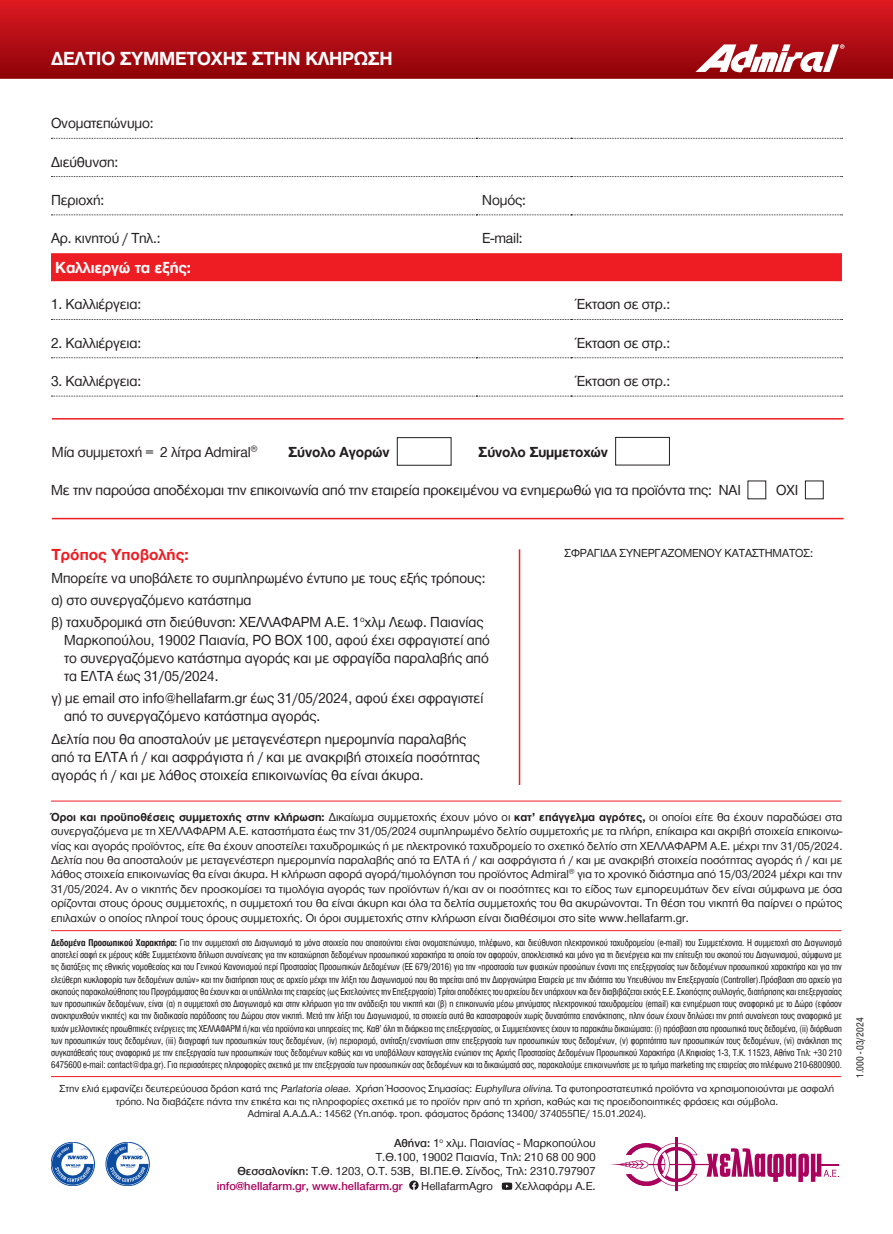
<style>
.page{position:relative;width:893px;height:1234px;background:#fff}
.page>*{position:absolute;margin:0;border:0;box-sizing:border-box;transform-origin:0 0}
.t1{font:700 19.5px "CF Helvetica";letter-spacing:-.01em;color:#fff}
.t2{font:700 16.5px "CF Helvetica";letter-spacing:-.01em;color:#fff}
.t3{font:700 16.5px "CF Helvetica";color:#ee1d23}
.t4{font:15px/18px "CF Helvetica";color:#231f20;scale:.96 1}
.t5{font:15px "CF Helvetica";color:#231f20}
.t6{font:700 15px "CF Helvetica";letter-spacing:-.01em;color:#231f20}
.t7{font:12px/14.4px "CF Helvetica";color:#231f20;text-align:right}
.t8{font:500 12px "CF Helvetica";color:#a9015c}
.t9{font:10.5px/12.6px "CF Helvetica";color:#231f20;text-align:center}
.t10{font:10.5px "CF Helvetica Cond";color:#231f20}
.t11{font:10.2px/12.3px "CF Helvetica Cond";color:#231f20;text-align:justify;scale:.95 1}
.s1{font-weight:700}
.s2{font-style:italic}
.s3{font-weight:500}
</style>
<div class="page">
<svg style="left:0;top:0;width:893px;height:79px;background:#b60e15"></svg>
<div style="left:51px;top:253px;width:791px;height:28px;background:#ee1d23"></div>
<svg style="left:51px;top:138px;width:792px;height:1px"></svg>
<svg style="left:51px;top:176px;width:792px;height:1px"></svg>
<svg style="left:51px;top:214px;width:792px;height:1px"></svg>
<svg style="left:51px;top:319px;width:792px;height:1px"></svg>
<svg style="left:51px;top:357px;width:792px;height:1px"></svg>
<svg style="left:51px;top:395px;width:792px;height:1px"></svg>
<hr style="left:675px;top:1137px;width:3px;height:53px;background:#a9015c">
<svg style="left:707px;top:1148px;width:132px;height:33px"></svg>
<svg style="left:610px;top:1142px;width:87px;height:43px"></svg>
<hr style="left:669px;top:1163px;width:40px;height:1px;background:#a9015c">
<svg style="left:409px;top:1180px;width:10px;height:9px"></svg>
<svg style="left:502px;top:1182px;width:10px;height:7px"></svg>
<hr style="left:51px;top:930px;width:790px;height:1px;background:#ee1d23">
<hr style="left:51px;top:800px;width:790px;height:1px;background:#ee1d23">
<hr style="left:51px;top:1075px;width:790px;height:1px;background:#ee1d23">
<hr style="left:519px;top:549px;width:1px;height:235px;background:#ee1d23">
<hr style="left:52px;top:517px;width:792px;height:2px;background:#ee1d23">
<hr style="left:52px;top:418px;width:792px;height:1px;background:#ee1d23">
<div style="left:805px;top:480px;width:19px;height:19px;border:1px solid #231f20"></div>
<div style="left:397px;top:437px;width:54px;height:28px;border:1px solid #231f20"></div>
<div style="left:615px;top:437px;width:55px;height:28px;border:1px solid #231f20"></div>
<svg style="left:695px;top:44px;width:149px;height:28px"></svg>
<div style="left:51px;top:1141px;width:44px;height:44px;border:1px solid #0d4da1;border-radius:50%"></div>
<svg style="left:52px;top:1142px;width:42px;height:42px"></svg>
<div style="left:106px;top:1141px;width:43px;height:44px;border:1px solid #0d4da1;border-radius:50%"></div>
<svg style="left:107px;top:1142px;width:41px;height:42px"></svg>
<p class="t1" style="left:51px;top:48px;width:341px">ΔΕΛΤΊΟ ΣΥΜΜΕΤΟΧΉΣ ΣΤΗΝ ΚΛΗΡΩΣΗ</p>
<p class="t5" style="left:51px;top:115px;width:104px">Ονοματεπώνυμο:</p>
<p class="t5" style="left:51px;top:153px;width:69px">Διεύθυνση:</p>
<p class="t5" style="left:51px;top:192px;width:55px">Περιοχή:</p>
<p class="t5" style="left:482px;top:192px;width:45px">Νομός:</p>
<p class="t5" style="left:51px;top:230px;width:111px">Αρ. κινητού / Τηλ.:</p>
<p class="t5" style="left:482px;top:230px;width:42px">E-mail:</p>
<p class="t2" style="left:55px;top:258px;width:137px">Καλλιεργώ τα εξής:</p>
<p class="t5" style="left:51px;top:296px;width:92px">1. Καλλιέργεια:</p>
<p class="t5" style="left:577px;top:296px;width:95px">Έκταση σε στρ.:</p>
<p class="t5" style="left:51px;top:335px;width:92px">2. Καλλιέργεια:</p>
<p class="t5" style="left:577px;top:335px;width:95px">Έκταση σε στρ.:</p>
<p class="t5" style="left:51px;top:373px;width:92px">3. Καλλιέργεια:</p>
<p class="t5" style="left:577px;top:373px;width:95px">Έκταση σε στρ.:</p>
<p class="t5" style="left:52px;top:444px;width:208px">Μία συμμετοχή = 2 λίτρα Admiral®</p>
<p class="t6" style="left:288px;top:444px;width:103px">Σύνολο Αγορών</p>
<p class="t6" style="left:479px;top:444px;width:131px">Σύνολο Συμμετοχών</p>
<p class="t5" style="left:51px;top:482px;width:691px">Με την παρούσα αποδέχομαι την επικοινωνία από την εταιρεία προκειμένου να ενημερωθώ για τα προϊόντα της: NAI</p>
<p class="t5" style="left:776px;top:482px;width:24px">OXΙ</p>
<p class="t3" style="left:51px;top:546px;width:139px">Τρόπος Υποβολής:</p>
<p class="t4" style="left:51px;top:568px;width:454px">Μπορείτε να υποβάλετε το συμπληρωμένο έντυπο με τους εξής τρόπους:</p>
<p class="t4" style="left:51px;top:590px;width:210px">α) στο συνεργαζόμενο κατάστημα</p>
<p class="t4" style="left:64px;top:613px;width:445px;text-indent:-13px">β) ταχυδρομικά στη διεύθυνση: ΧΕΛΛΑΦΑΡΜ Α.Ε. 1<sup>ο</sup>χλμ Λεωφ. Παιανίας Μαρκοπούλου, 19002 Παιανία, PO BOX 100, αφού έχει σφραγιστεί από το συνεργαζόμενο κατάστημα αγοράς και με σφραγίδα παραλαβής από τα ΕΛΤΑ έως 31/05/2024.</p>
<p class="t4" style="left:64px;top:689px;width:438px;text-indent:-13px">γ) με email στο info@hellafarm.gr έως 31/05/2024, αφού έχει σφραγιστεί από το συνεργαζόμενο κατάστημα αγοράς.</p>
<p class="t4" style="left:51px;top:729px;width:448px">Δελτία που θα αποσταλούν με μεταγενέστερη ημερομηνία παραλαβής από τα ΕΛΤΑ ή / και ασφράγιστα ή / και με ανακριβή στοιχεία ποσότητας αγοράς ή / και με λάθος στοιχεία επικοινωνίας θα είναι άκυρα.</p>
<p class="t7" style="left:565px;top:546px;width:250px">ΣΦΡΑΓΊΔΑ ΣΥΝΕΡΓΑΖΌΜΕΝΟΥ ΚΑΤΑΣΤΉΜΑΤΟΣ:</p>
<p class="t7" style="left:51px;top:809px;width:793px;text-align:justify"><span class="s1">Όροι και προϋποθέσεις συμμετοχής στην κλήρωση:</span> Δικαίωμα συμμετοχής έχουν μόνο οι <span class="s1">κατ’ επάγγελμα αγρότες,</span> οι οποίοι είτε θα έχουν παραδώσει στα συνεργαζόμενα με τη ΧΕΛΛΑΦΑΡΜ Α.Ε. καταστήματα έως την 31/05/2024 συμπληρωμένο δελτίο συμμετοχής με τα πλήρη, επίκαιρα και ακριβή στοιχεία επικοινω&shy;νίας και αγοράς προϊόντος, είτε θα έχουν αποστείλει ταχυδρομικώς ή με ηλεκτρονικό ταχυδρομείο το σχετικό δελτίο στη ΧΕΛΛΑΦΑΡΜ Α.Ε. μέχρι την 31/05/2024.<br>Δελτία που θα αποσταλούν με μεταγενέστερη ημερομηνία παραλαβής από τα ΕΛΤΑ ή / και ασφράγιστα ή / και με ανακριβή στοιχεία ποσότητας αγοράς ή / και με λάθος στοιχεία επικοινωνίας θα είναι άκυρα. Η κλήρωση αφορά αγορά/τιμολόγηση του προϊόντος Admiral® για το χρονικό διάστημα από 15/03/2024 μέχρι και την 31/05/2024. Αν ο νικητής δεν προσκομίσει τα τιμολόγια αγοράς των προϊόντων ή/και αν οι ποσότητες και το είδος των εμπορευμάτων δεν είναι σύμφωνα με όσα ορίζονται στους όρους συμμετοχής, η συμμετοχή του θα είναι άκυρη και όλα τα δελτία συμμετοχής του θα ακυρώνονται. Τη θέση του νικητή θα παίρνει ο πρώτος επιλαχών ο οποίος πληροί τους όρους συμμετοχής. Οι όροι συμμετοχής στην κλήρωση είναι διαθέσιμοι στο site www.hellafarm.gr.</p>
<p class="t11" style="left:51px;top:936px;width:834px"><span class="s1">Δεδομένα Προσωπικού Χαρακτήρα:</span> Για την συμμετοχή στο Διαγωνισμό τα μόνα στοιχεία που απαιτούνται είναι ονοματεπώνυμο, τηλέφωνο, και διεύθυνση ηλεκτρονικού ταχυδρομείου (e-mail) του Συμμετέχοντα. Η συμμετοχή στο Διαγωνισμό αποτελεί σαφή εκ μέρους κάθε Συμμετέχοντα δήλωση συναίνεσης για την καταχώρηση δεδομένων προσωπικού χαρακτήρα τα οποία τον αφορούν, αποκλειστικά και μόνο για τη διενέργεια και την επίτευξη του σκοπού του Διαγωνισμού, σύμφωνα με τις διατάξεις της εθνικής νομοθεσίας και του Γενικού Κανονισμού περί Προστασίας Προσωπικών Δεδομένων (ΕΕ 679/2016) για την «προστασία των φυσικών προσώπων έναντι της επεξεργασίας των δεδομένων προσωπικού χαρακτήρα και για την ελεύθερη κυκλοφορία των δεδομένων αυτών» και την διατήρηση τους σε αρχείο μέχρι την λήξη του Διαγωνισμού που θα τηρείται από την Διοργανώτρια Εταιρεία με την ιδιότητα του Υπευθύνου την Επεξεργασία (Controller).Πρόσβαση στο αρχείο για σκοπούς παρακολούθησης του Προγράμματος θα έχουν και οι υπάλληλοι της εταιρείας (ως Εκτελούντες την Επεξεργασία) Τρίτοι αποδέκτες του αρχείου δεν υπάρχουν και δεν διαβιβάζεται εκτός Ε.Ε. Σκοπόςτης συλλογής, διατήρησης και επεξεργασίας των προσωπικών δεδομένων, είναι (α) η συμμετοχή στο Διαγωνισμό και στην κλήρωση για την ανάδειξη του νικητή και (β) η επικοινωνία μέσω μηνύματος ηλεκτρονικού ταχυδρομείου (email) και ενημέρωση τους αναφορικά με το Δώρο (εφόσον ανακηρυχθούν νικητές) και την διαδικασία παράδοσης του Δώρου στον νικητή. Μετά την λήξη του Διαγωνισμού, τα στοιχεία αυτά θα καταστραφούν χωρίς δυνατότητα επανάκτησης, πλην όσων έχουν δηλώσει την ρητή συναίνεση τους αναφορικά με τυχόν μελλοντικές προωθητικές ενέργειες της ΧΕΛΛΑΦΑΡΜ ή/και νέα προϊόντα και υπηρεσίες της. Καθ’ όλη τη διάρκεια της επεξεργασίας, οι Συμμετέχοντες έχουν τα παρακάτω δικαιώματα: (i) πρόσβαση στα προσωπικά τους δεδομένα, (ii) διόρθωση των προσωπικών τους δεδομένων, (iii) διαγραφή των προσωπικών τους δεδομένων, (iv) περιορισμό, αντίταξη/εναντίωση στην επεξεργασία των προσωπικών τους δεδομένων, (v) φορητότητα των προσωπικών τους δεδομένων, (vi) ανάκληση της συγκατάθεσής τους αναφορικά με την επεξεργασία των προσωπικών τους δεδομένων καθώς και να υποβάλλουν καταγγελία ενώπιον της Αρχής Προστασίας Δεδομένων Προσωπικού Χαρακτήρα (Λ.Κηφισίας 1-3, Τ.Κ. 11523, Αθήνα Tηλ: +30 210<br>6475600 e-mail: contact@dpa.gr). Για περισσότερες πληροφορίες σχετικά με την επεξεργασία των προσωπικών σας δεδομένων και τα δικαιώματά σας, παρακαλούμε επικοινωνήστε με το τμήμα marketing της εταιρείας στο τηλέφωνο 210-6800900.</p>
<p class="t9" style="left:60px;top:1081px;width:776px">Στην ελιά εμφανίζει δευτερεύουσα δράση κατά της <span class="s2">Parlatoria oleae.</span> Χρήση Ήσσονος Σημασίας: <span class="s2">Euphyllura olivina.</span>Τα φυτοπροστατευτικά προϊόντα να χρησιμοποιούνται με ασφαλή τρόπο. Να διαβάζετε πάντα την ετικέτα και τις πληροφορίες σχετικά με το προϊόν πριν από τη χρήση, καθώς και τις προειδοποιητικές φράσεις και σύμβολα.<br>Admiral Α.Α.Δ.Α.: 14562 (Υπ.απόφ. τροπ. φάσματος δράσης 13400/ 374055ΠΕ/ 15.01.2024).</p>
<p class="t7" style="left:376px;top:1135px;width:221px"><span class="s3">Αθήνα:</span> 1<sup>ο</sup> χλμ. Παιανίας - Μαρκοπούλου<br>Τ.Θ.100, 19002 Παιανία, Τηλ: 210 68 00 900</p>
<p class="t7" style="left:237px;top:1163px;width:360px"><span class="s3">Θεσσαλονίκη:</span> Τ.Θ. 1203, Ο.Τ. 53Β, ΒΙ.ΠΕ.Θ. Σίνδος, Tηλ: 2310.797907</p>
<p class="t8" style="left:217px;top:1179px;width:188px">info@hellafarm.gr, www.hellafarm.gr</p>
<p class="t7" style="left:421px;top:1178px;width:73px">HellafarmΑgro</p>
<p class="t7" style="left:515px;top:1178px;width:82px">Χελλαφάρμ Α.Ε.</p>
<p class="t10" style="left:854px;top:1077px;width:61px;rotate:-90deg">1.000 - 03/2024</p>
</div>
